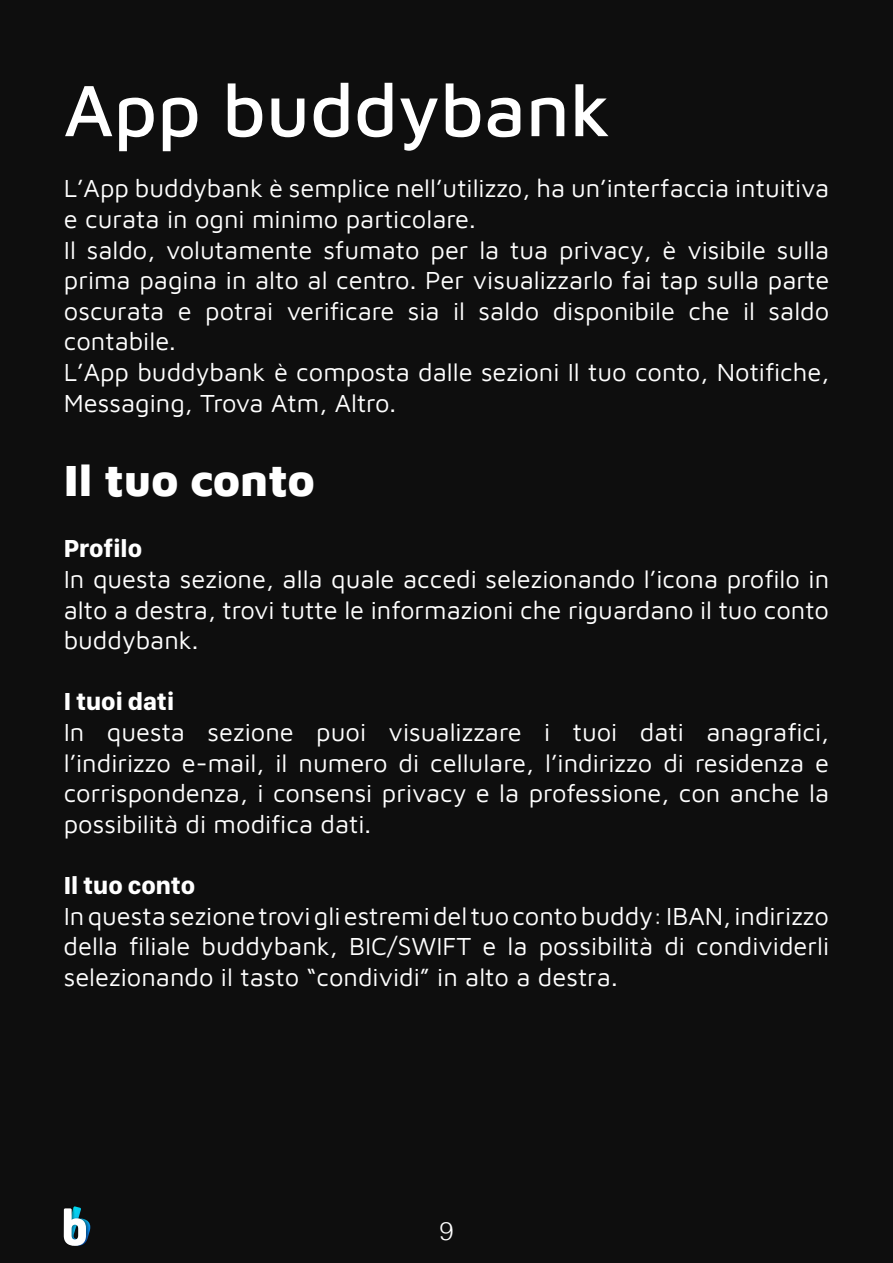
<style>
.page{position:relative;width:893px;height:1263px;background:#0e0e0e}
.page>*{position:absolute;margin:0;border:0;box-sizing:border-box;transform-origin:0 0}
.t1{font:500 75px "Maven Pro";color:#fff}
.t2{font:900 45px "Maven Pro";color:#fff}
.t3{font:25.5px/30.6px "Maven Pro";color:#fff;text-align:justify}
.t4{font:700 25.5px "SF Compact Display";color:#fff}
.t5{font:300 25.5px "Helvetica";color:#fff}
</style>
<div class="page">
<svg style="left:64px;top:1206px;width:26px;height:40px"></svg>
<h1 class="t1" style="left:64px;top:59px;width:548px">App buddybank</h1>
<p class="t3" style="left:64px;top:172px;width:767px;text-align:left">L’App buddybank è semplice nell’utilizzo, ha un’interfaccia intuitiva e curata in ogni minimo particolare.<br>Il saldo, volutamente sfumato per la tua privacy, è visibile sulla prima pagina in alto al centro. Per visualizzarlo fai tap sulla parte oscurata e potrai verificare sia il saldo disponibile che il saldo contabile.<br>L’App buddybank è composta dalle sezioni Il tuo conto, Notifiche, Messaging, Trova Atm, Altro.</p>
<h2 class="t2" style="left:64px;top:450px;width:253px">Il tuo conto</h2>
<p class="t4" style="left:64px;top:531px;width:80px">Profilo</p>
<p class="t3" style="left:64px;top:562px;width:767px">In questa sezione, alla quale accedi selezionando l’icona profilo in alto a destra, trovi tutte le informazioni che riguardano il tuo conto buddybank.</p>
<p class="t4" style="left:64px;top:684px;width:112px">I tuoi dati</p>
<p class="t3" style="left:64px;top:715px;width:767px">In questa sezione puoi visualizzare i tuoi dati anagrafici, l’indirizzo e-mail, il numero di cellulare, l’indirizzo di residenza e corrispondenza, i consensi privacy e la professione, con anche la possibilità di modifica dati.</p>
<p class="t4" style="left:64px;top:867px;width:133px">Il tuo conto</p>
<p class="t3" style="left:64px;top:899px;width:767px">Inquestasezionetrovigliestremideltuocontobuddy:IBAN,indirizzo della filiale buddybank, BIC/SWIFT e la possibilità di condividerli selezionando il tasto “condividi” in alto a destra.</p>
<p class="t5" style="left:439px;top:1209px;width:16px">9</p>
</div>
